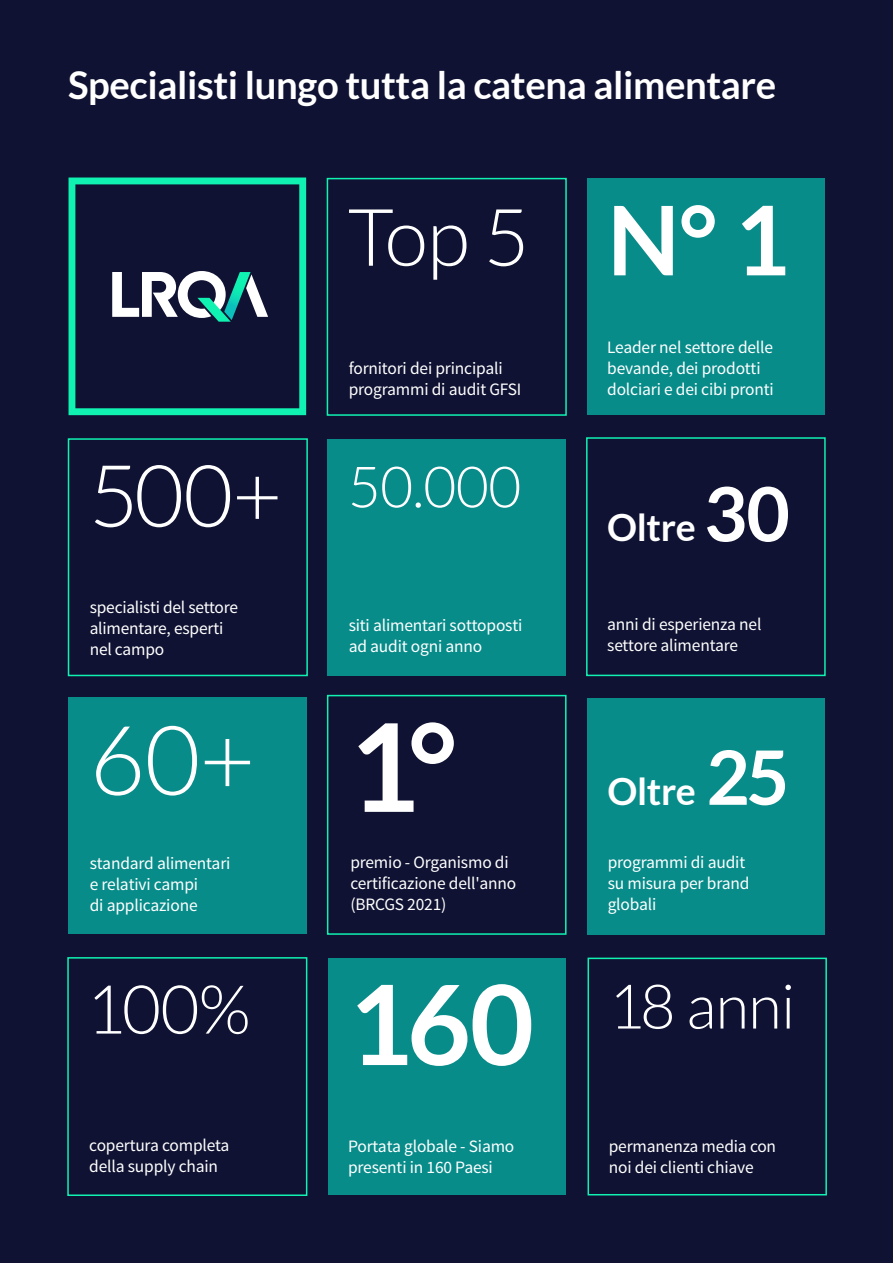
<style>
.page{position:relative;width:893px;height:1263px;background:#0f1232}
.page>*{position:absolute;margin:0;border:0;box-sizing:border-box;transform-origin:0 0}
.t1{font:700 122.25px "Lato";color:#fff}
.t2{font:700 110.7px "Lato";color:#fff}
.t3{font:300 96.45px "Lato";color:#fff}
.t4{font:700 96px "Lato";color:#fff}
.t5{font:300 86.1px "Lato";color:#fff}
.t6{font:300 79.5px "Lato";color:#fff}
.t7{font:300 67.5px "Lato";color:#fff}
.t8{font:300 61.5px "Lato";letter-spacing:-.01em;color:#fff}
.t9{font:300 57px "Lato";color:#fff}
.Headline{font:700 38.25px "Lato";letter-spacing:-.01em;color:#fff}
.t10{font:700 37.5px "Lato";letter-spacing:-.01em;color:#fff}
.t11{font:17.4px/20.9px "Source Sans Pro";letter-spacing:-.01em;color:#fff}
.t12{font:17.4px/20.9px "Source Sans Variable";letter-spacing:-.01em;color:#fff}
.s1{font-size:75px}
</style>
<div class="page">
<div style="left:327px;top:178px;width:240px;height:238px;border:2px solid #0ff2b2"></div>
<div style="left:68px;top:438px;width:240px;height:238px;border:2px solid #0ff2b2"></div>
<div style="left:67px;top:957px;width:240px;height:239px;border:2px solid #0ff2b2"></div>
<div style="left:586px;top:437px;width:240px;height:239px;border:2px solid #0ff2b2"></div>
<div style="left:69px;top:697px;width:238px;height:237px;background:#088c8a"></div>
<div style="left:587px;top:179px;width:238px;height:236px;background:#088c8a"></div>
<div style="left:328px;top:958px;width:238px;height:237px;background:#088c8a"></div>
<div style="left:327px;top:695px;width:240px;height:240px;border:2px solid #0ff2b2"></div>
<div style="left:587px;top:958px;width:240px;height:237px;border:2px solid #0ff2b2"></div>
<div style="left:587px;top:698px;width:238px;height:237px;background:#088c8a"></div>
<div style="left:327px;top:439px;width:239px;height:236px;background:#088c8a"></div>
<svg style="left:69px;top:178px;width:237px;height:237px"></svg>
<p class="Headline" style="left:68px;top:63px;width:710px">Specialisti lungo tutta la catena alimentare</p>
<p class="t5" style="left:88px;top:450px;width:195px">500+</p>
<p class="t12" style="left:90px;top:597px;width:150px">specialisti del settore alimentare, esperti nel campo</p>
<p class="t3" style="left:90px;top:708px;width:167px">60+</p>
<p class="t6" style="left:348px;top:195px;width:183px">Top 5</p>
<p class="t11" style="left:349px;top:358px;width:174px">fornitori dei principali programmi di audit GFSI</p>
<p class="t9" style="left:348px;top:456px;width:175px">50.000</p>
<p class="t11" style="left:349px;top:615px;width:175px">siti alimentari sottoposti ad audit ogni anno</p>
<p class="t1" style="left:348px;top:697px;width:110px">1°</p>
<p class="t4" style="left:607px;top:185px;width:184px">N° 1</p>
<p class="t11" style="left:607px;top:337px;width:168px">Leader nel settore delle bevande, dei prodotti dolciari e dei cibi pronti</p>
<p class="t10" style="left:607px;top:506px;width:184px">Oltre <span class="s1">30</span></p>
<p class="t11" style="left:607px;top:614px;width:156px">anni di esperienza nel settore alimentare</p>
<p class="t10" style="left:607px;top:770px;width:184px">Oltre <span class="s1">25</span></p>
<p class="t11" style="left:90px;top:853px;width:142px">standard alimentari e relativi campi<br>di applicazione</p>
<p class="t11" style="left:608px;top:852px;width:143px">programmi di audit su misura per brand globali</p>
<p class="t11" style="left:350px;top:852px;width:168px">premio - Organismo di certificazione dell'anno (BRCGS 2021)</p>
<p class="t7" style="left:86px;top:973px;width:166px">100%</p>
<p class="t11" style="left:89px;top:1135px;width:141px">copertura completa della supply chain</p>
<p class="t2" style="left:348px;top:961px;width:187px">160</p>
<p class="t11" style="left:348px;top:1136px;width:168px">Portata globale - Siamo presenti in 160 Paesi</p>
<p class="t8" style="left:609px;top:973px;width:188px">18 anni</p>
<p class="t11" style="left:609px;top:1136px;width:169px">permanenza media con noi dei clienti chiave</p>
</div>
